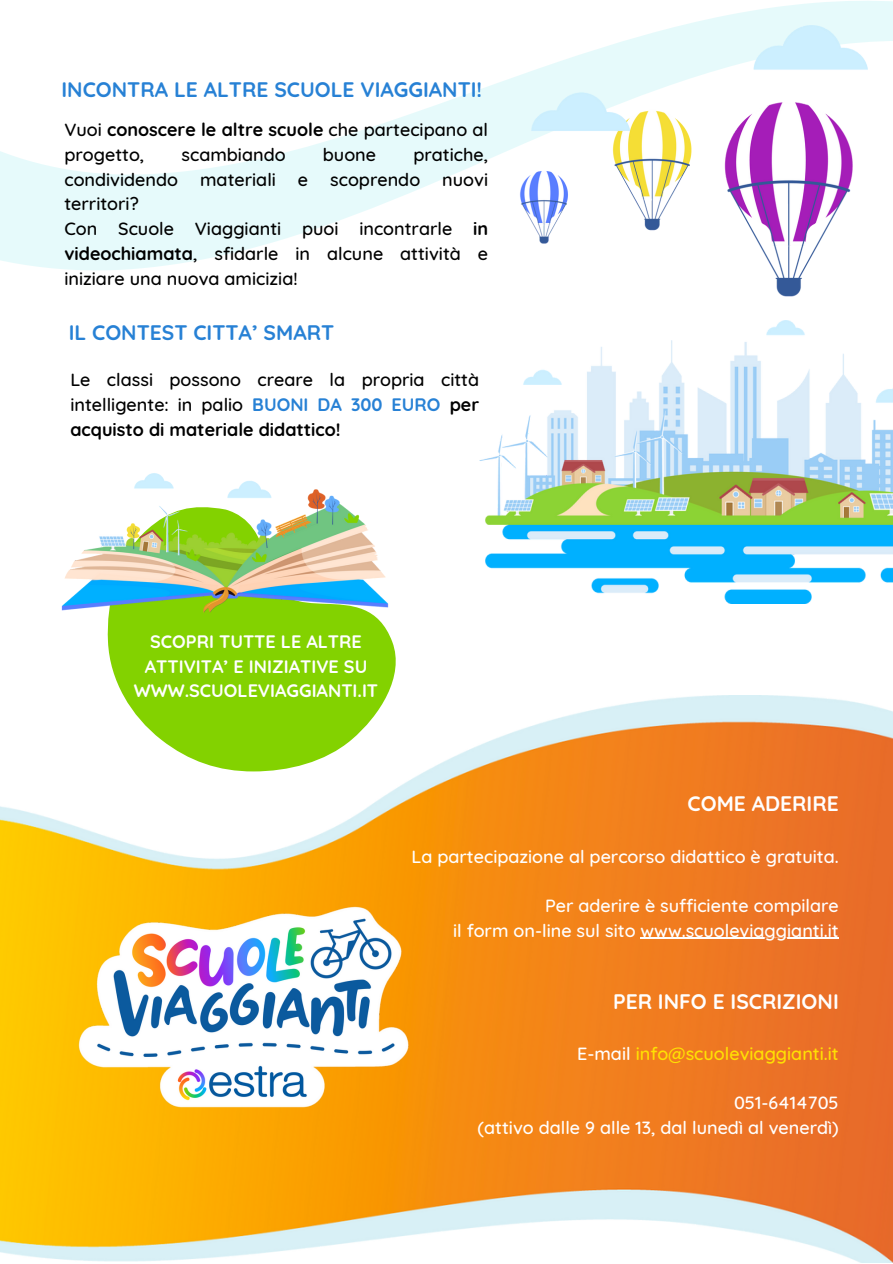
<style>
.page{position:relative;width:893px;height:1264px;background:#fff}
.page>*{position:absolute;margin:0;border:0;box-sizing:border-box;transform-origin:0 0}
.t1{font:700 21px "Quicksand";color:#2781d5}
.t2{font:700 21px "Quicksand";color:#fff}
.t3{font:500 18px/24.8px "Quicksand";color:#000;text-align:justify}
.t4{font:500 18px "Quicksand";color:#fff}
.t5{font:700 18px/24.8px "Quicksand";color:#fff;text-align:center}
.t6{font:500 18px "Quicksand";color:#ffe003}
.s1{font-weight:700}
.s2{font-weight:700;color:#2781d5}
.s3{color:#fff}
</style>
<div class="page">
<svg style="left:0;top:1px;width:892px;height:269px"></svg>
<img style="left:0;top:695px;width:892px;height:567px">
<img style="left:507px;top:25px;width:360px;height:272px">
<hr style="left:640px;top:937px;width:198px;height:2px;background:#fff">
<img style="left:64px;top:892px;width:369px;height:226px">
<svg style="left:108px;top:634px;width:287px;height:137px;fill:#83d200"></svg>
<img style="left:61px;top:473px;width:328px;height:179px">
<img style="left:479px;top:320px;width:413px;height:283px">
<p class="t1" style="left:61px;top:76px;width:422px">INCONTRA LE ALTRE SCUOLE VIAGGIANTI!</p>
<p class="t3" style="left:64px;top:117px;width:425px">Vuoi <span class="s1">conoscere le altre scuole</span> che partecipano al progetto,</p>
<p class="t3" style="left:64px;top:142px;width:425px;text-indent:349px">pratiche, condividendo materiali e scoprendo nuovi territori?</p>
<p class="t3" style="left:64px;top:216px;width:425px">Con Scuole Viaggianti puoi incontrarle <span class="s1">in videochiamata</span>, sfidarle in alcune attività e iniziare una nuova amicizia!</p>
<p class="t3" style="left:181px;top:142px;width:106px">scambiando</p>
<p class="t3" style="left:323px;top:142px;width:55px">buone</p>
<p class="t1" style="left:69px;top:319px;width:267px">IL CONTEST CITTA’ SMART</p>
<p class="t3" style="left:70px;top:367px;width:410px">Le classi possono creare la propria città intelligente: in palio <span class="s2">BUONI DA 300 EURO</span> <span class="s1">per acquisto di materiale didattico!</span></p>
<p class="t5" style="left:145px;top:628px;width:224px">SCOPRI TUTTE LE ALTRE<br>ATTIVITA’ E INIZIATIVE SU</p>
<p class="t5" style="left:134px;top:678px;width:246px">WWW.SCUOLEVIAGGIANTI.IT</p>
<p class="t2" style="left:687px;top:790px;width:153px">COME ADERIRE</p>
<p class="t4" style="left:411px;top:844px;width:428px">La partecipazione al percorso didattico è gratuita.</p>
<p class="t4" style="left:545px;top:894px;width:295px">Per aderire è sufficiente compilare</p>
<p class="t4" style="left:453px;top:918px;width:387px">il form on-line sul sito www.scuoleviaggianti.it</p>
<p class="t2" style="left:613px;top:988px;width:227px">PER INFO E ISCRIZIONI</p>
<p class="t6" style="left:577px;top:1041px;width:263px"><span class="s3">E-mail</span> info@scuoleviaggianti.it</p>
<p class="t4" style="left:734px;top:1091px;width:106px">051-6414705</p>
<p class="t4" style="left:477px;top:1116px;width:362px">(attivo dalle 9 alle 13, dal lunedì al venerdì)</p>
</div>
